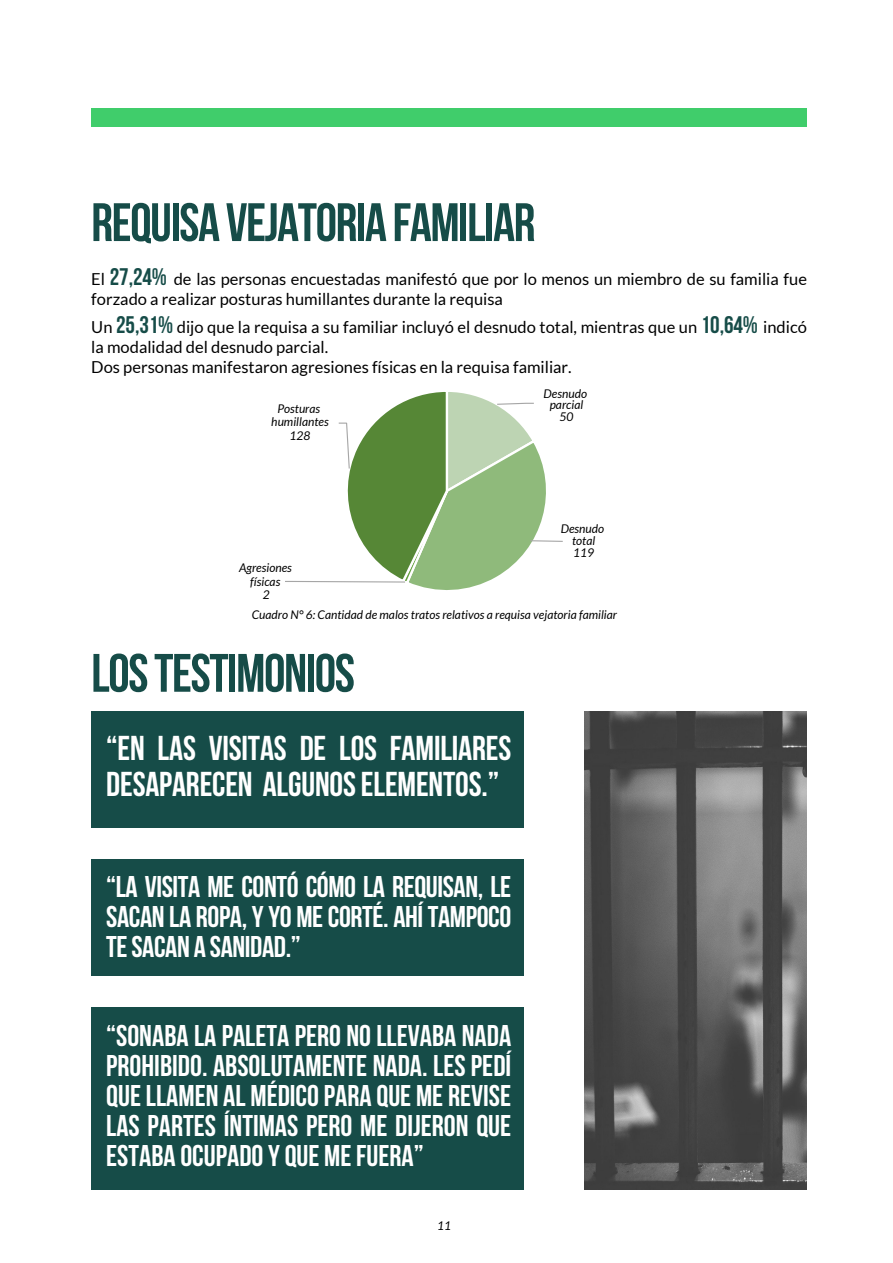
<style>
.page{position:relative;width:893px;height:1263px;background:#fff}
.page>*{position:absolute;margin:0;border:0;box-sizing:border-box;transform-origin:0 0}
.t1{font:700 54px "Bebas Neue";letter-spacing:-.025em;color:#164c48}
.t2{font:700 34.5px/36px "Bebas Neue";letter-spacing:-.005em;color:#fff}
.t3{font:700 30px/30px "Bebas Neue";letter-spacing:-.005em;color:#fff;text-align:justify}
.t4{font:16.5px/19.8px "Lato";color:#000}
.t5{font:italic 12px/13.5px "Lato";color:#000;text-align:center}
.s1{font-family:"Bebas Neue";font-weight:700;font-size:24px;color:#164c48}
</style>
<div class="page">
<div style="left:91px;top:108px;width:716px;height:18px;background:#40cd6b"></div>
<img style="left:584px;top:711px;width:223px;height:479px">
<div style="left:91px;top:711px;width:432px;height:117px;background:#164c48"></div>
<div style="left:91px;top:859px;width:432px;height:117px;background:#164c48"></div>
<div style="left:91px;top:1007px;width:432px;height:183px;background:#164c48"></div>
<svg style="left:285px;top:392px;width:278px;height:198px"></svg>
<h1 class="t1" style="left:91px;top:193px;width:446px">REQUISA VEJATORIA FAMILIAR</h1>
<p class="t4" style="left:91px;top:269px;width:717px">El <span class="s1">27,24%</span> de las personas encuestadas manifestó que por lo menos un miembro de su familia fue forzado a realizar posturas humillantes durante la requisa</p>
<p class="t4" style="left:91px;top:317px;width:717px">Un <span class="s1">25,31%</span> dijo que la requisa a su familiar incluyó el desnudo total, mientras que un <span class="s1">10,64%</span> indicó la modalidad del desnudo parcial.<br>Dos personas manifestaron agresiones físicas en la requisa familiar.</p>
<p class="t5" style="left:271px;top:402px;width:59px">Posturas humillantes<br>128</p>
<p class="t5" style="left:239px;top:561px;width:54px">Agresiones físicas<br>2</p>
<p class="t5" style="left:544px;top:389px;width:45px;line-height:10.5px">Desnudo parcial</p>
<p class="t5" style="left:560px;top:410px;width:15px">50</p>
<p class="t5" style="left:561px;top:523px;width:45px;line-height:12px">Desnudo total<br>119</p>
<p class="t5" style="left:252px;top:608px;width:367px">Cuadro N° 6: Cantidad de malos tratos relativos a requisa vejatoria familiar</p>
<h1 class="t1" style="left:91px;top:643px;width:265px">LOS TESTIMONIOS</h1>
<h2 class="t2" style="left:106px;top:730px;width:407px">“EN LAS VISITAS DE LOS FAMILIARES<br>DESAPARECEN ALGUNOS ELEMENTOS.”</h2>
<h3 class="t3" style="left:106px;top:871px;width:407px">“LA VISITA ME CONTÓ CÓMO LA REQUISAN, LE SACAN LA ROPA, Y YO ME CORTÉ. AHÍ TAMPOCO TE SACAN A SANIDAD.”</h3>
<h3 class="t3" style="left:106px;top:1020px;width:406px">“SONABA LA PALETA PERO NO LLEVABA NADA PROHIBIDO. ABSOLUTAMENTE NADA. LES PEDÍ QUE LLAMEN AL MÉDICO PARA QUE ME REVISE LAS PARTES ÍNTIMAS PERO ME DIJERON QUE ESTABA OCUPADO Y QUE ME FUERA”</h3>
<p class="t5" style="left:437px;top:1219px;width:15px">11</p>
</div>
